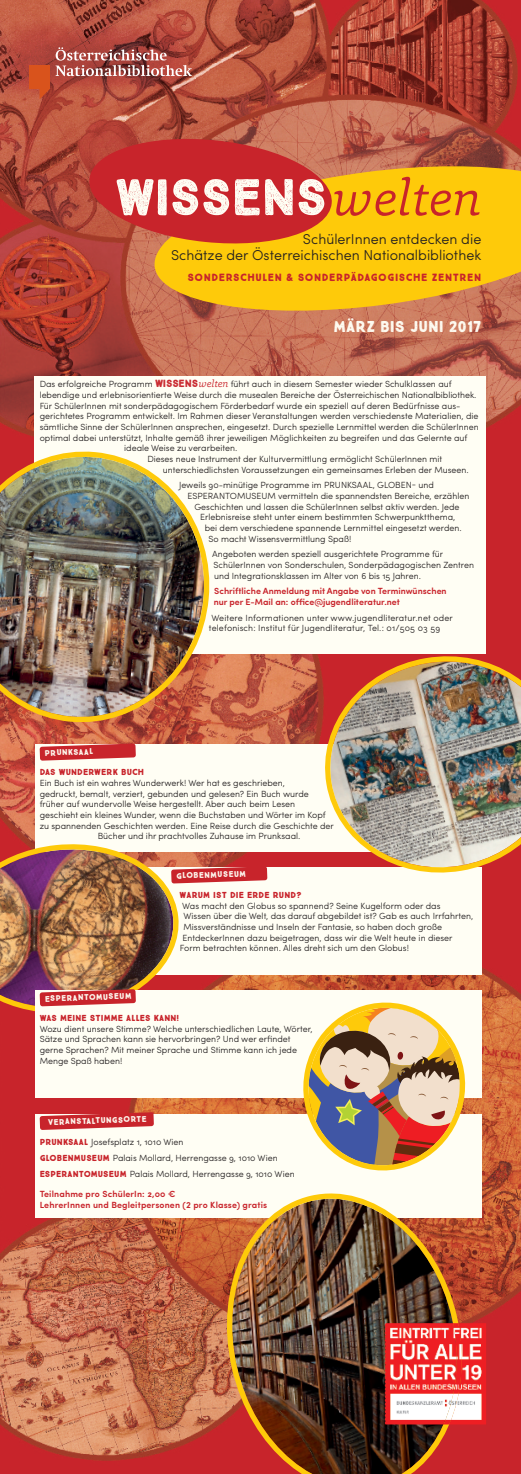
<style>
.page{position:relative;width:521px;height:1474px;background:#fff}
.page>*{position:absolute;margin:0;border:0;box-sizing:border-box;transform-origin:0 0}
.t1{font:700 51.62px "True North Textures Two";letter-spacing:-.02em;color:#fffef4}
.t2{font:700 15.75px "True North Textures Two";color:#fffef4}
.t3{font:300 14.35px/16.6px "Sofia Pro";color:#231f20;text-align:right}
.t4{font:900 10.5px "True North";letter-spacing:.05em;color:#c8242b}
.t5{font:300 8.92px/10.7px "Sofia Pro";color:#231f20}
.t6{font:600 8.92px/10.7px "Sofia Pro";color:#c8242b}
.t7{font:900 8.75px "True North";letter-spacing:.015em;color:#c8242b}
.t8{font:700 8.31px "True North Textures Two";color:#fffef4}
.s1{font-family:"Capita";font-weight:300;font-style:italic;font-size:52.5px;color:#c8242b}
.s2{font-family:"True North Textures Two";font-weight:700;font-size:10.5px;color:#c8242b}
.s3{font-family:"Capita";font-style:italic;font-size:10.5px;color:#c8242b}
.s4{font-family:"True North";font-weight:900;font-size:8.75px;color:#c8242b}
</style>
<div class="page">
<img style="left:0;top:0;width:521px;height:1473px">
<div style="left:35px;top:376px;width:451px;height:277px;background:#fffef4"></div>
<div style="left:35px;top:744px;width:446px;height:108px;background:#fffef4"></div>
<svg style="left:40px;top:743px;width:96px;height:17px;background:#cf4547"></svg>
<div style="left:35px;top:867px;width:446px;height:108px;background:#fffef4"></div>
<div style="left:35px;top:1113px;width:446px;height:104px;background:#fffef4"></div>
<svg style="left:40px;top:1112px;width:114px;height:17px;background:#cd3a3f"></svg>
<div style="left:29px;top:66px;width:21px;height:23px;background:#d9531c"></div>
<svg style="left:40px;top:89px;width:10px;height:10px"></svg>
<svg style="left:56px;top:47px;width:136px;height:29px;background:#b26a65"></svg>
<svg style="left:150px;top:156px;width:371px;height:164px;background:#efb41c"></svg>
<svg style="left:87px;top:134px;width:247px;height:115px;background:#ca3f30"></svg>
<img style="left:0;top:445px;width:216px;height:283px">
<img style="left:317px;top:647px;width:204px;height:234px">
<svg style="left:183px;top:866px;width:84px;height:17px"></svg>
<img style="left:213px;top:1193px;width:262px;height:280px">
<img style="left:462px;top:1323px;width:24px;height:101px">
<img style="left:457px;top:1323px;width:5px;height:101px">
<img style="left:385px;top:1323px;width:72px;height:101px">
<img style="left:0;top:838px;width:183px;height:180px">
<div style="left:35px;top:990px;width:446px;height:108px;background:#fffef4"></div>
<svg style="left:40px;top:989px;width:96px;height:17px;background:#cc4448"></svg>
<svg style="left:295px;top:1002px;width:178px;height:169px"></svg>
<h1 class="t1" style="left:115px;top:167px;width:368px">WISSENS<span class="s1">welten</span></h1>
<h3 class="t3" style="left:171px;top:232px;width:312px">SchülerInnen entdecken die<br>Schätze der Österreichischen Nationalbibliothek</h3>
<p class="t4" style="left:188px;top:272px;width:295px">SONDERSCHULEN &amp; SONDERPÄDAGOGISCHE ZENTREN</p>
<h2 class="t2" style="left:333px;top:317px;width:149px">MÄRZ BIS JUNI 2017</h2>
<p class="t5" style="left:40px;top:380px;width:413px">Das erfolgreiche Programm <span class="s2">WISSENS</span><span class="s3">welten</span> führt auch in diesem Semester wieder Schulklassen auf</p>
<p class="t5" style="left:40px;top:390px;width:438px">lebendige und erlebnisorientierte Weise durch die musealen Bereiche der Österreichischen Nationalbibliothek.</p>
<p class="t5" style="left:40px;top:401px;width:422px">Für SchülerInnen mit sonderpädagogischem Förderbedarf wurde ein speziell auf deren Bedürfnisse aus-</p>
<p class="t5" style="left:40px;top:412px;width:440px">gerichtetes Programm entwickelt. Im Rahmen dieser Veranstaltungen werden verschiedenste Materialien, die</p>
<p class="t5" style="left:40px;top:422px;width:440px">sämtliche Sinne der SchülerInnen ansprechen, eingesetzt. Durch spezielle Lernmittel werden die SchülerInnen</p>
<p class="t5" style="left:40px;top:433px;width:429px">optimal dabei unterstützt, Inhalte gemäß ihrer jeweiligen Möglichkeiten zu begreifen und das Gelernte auf</p>
<p class="t5" style="left:124px;top:444px;width:115px">ideale Weise zu verarbeiten.</p>
<p class="t5" style="left:147px;top:454px;width:296px">Dieses neue Instrument der Kulturvermittlung ermöglicht SchülerInnen mit</p>
<p class="t5" style="left:163px;top:465px;width:307px">unterschiedlichsten Voraussetzungen ein gemeinsames Erleben der Museen.</p>
<p class="t5" style="left:179px;top:481px;width:256px">Jeweils 90-minütige Programme im PRUNKSAAL, GLOBEN- und</p>
<p class="t5" style="left:188px;top:491px;width:283px">ESPERANTOMUSEUM vermitteln die spannendsten Bereiche, erzählen</p>
<p class="t5" style="left:194px;top:502px;width:267px">Geschichten und lassen die SchülerInnen selbst aktiv werden. Jede</p>
<p class="t5" style="left:200px;top:513px;width:257px">Erlebnisreise steht unter einem bestimmten Schwerpunktthema,</p>
<p class="t5" style="left:205px;top:523px;width:258px">bei dem verschiedene spannende Lernmittel eingesetzt werden.</p>
<p class="t5" style="left:208px;top:534px;width:144px">So macht Wissensvermittlung Spaß!</p>
<p class="t5" style="left:212px;top:550px;width:264px">Angeboten werden speziell ausgerichtete Programme für<br>SchülerInnen von Sonderschulen, Sonderpädagogischen Zentren und Integrationsklassen im Alter von 6 bis 15 Jahren.</p>
<p class="t6" style="left:214px;top:587px;width:234px">Schriftliche Anmeldung mit Angabe von Terminwünschen nur per E-Mail an: office@jugendliteratur.net</p>
<p class="t5" style="left:209px;top:613px;width:245px">Weitere Informationen unter www.jugendliteratur.net oder telefonisch: Institut für Jugendliteratur, Tel.: 01/505 03 59</p>
<p class="t8" style="left:45px;top:748px;width:50px;rotate:-2deg">PRUNKSAAL</p>
<p class="t7" style="left:40px;top:767px;width:106px">DAS WUNDERWERK BUCH</p>
<p class="t5" style="left:40px;top:778px;width:247px">Ein Buch ist ein wahres Wunderwerk! Wer hat es geschrieben,</p>
<p class="t5" style="left:40px;top:789px;width:271px">gedruckt, bemalt, verziert, gebunden und gelesen? Ein Buch wurde</p>
<p class="t5" style="left:40px;top:799px;width:257px">früher auf wundervolle Weise hergestellt. Aber auch beim Lesen</p>
<p class="t5" style="left:40px;top:810px;width:288px">geschieht ein kleines Wunder, wenn die Buchstaben und Wörter im Kopf</p>
<p class="t5" style="left:40px;top:821px;width:296px">zu spannenden Geschichten werden. Eine Reise durch die Geschichte der</p>
<p class="t5" style="left:98px;top:831px;width:204px">Bücher und ihr prachtvolles Zuhause im Prunksaal.</p>
<p class="t8" style="left:176px;top:871px;width:71px;rotate:-2deg">GLOBENMUSEUM</p>
<p class="t8" style="left:45px;top:993px;width:88px;rotate:-2deg">ESPERANTOMUSEUM</p>
<p class="t7" style="left:180px;top:889px;width:123px">WARUM IST DIE ERDE RUND?</p>
<p class="t5" style="left:182px;top:901px;width:260px">Was macht den Globus so spannend? Seine Kugelform oder das</p>
<p class="t5" style="left:183px;top:912px;width:291px">Wissen über die Welt, das darauf abgebildet ist? Gab es auch Irrfahrten,</p>
<p class="t5" style="left:183px;top:922px;width:260px">Missverständnisse und Inseln der Fantasie, so haben doch große</p>
<p class="t5" style="left:183px;top:933px;width:271px">EntdeckerInnen dazu beigetragen, dass wir die Welt heute in dieser</p>
<p class="t5" style="left:180px;top:944px;width:230px">Form betrachten können. Alles dreht sich um den Globus!</p>
<p class="t7" style="left:40px;top:1012px;width:141px">WAS MEINE STIMME ALLES KANN!</p>
<p class="t5" style="left:40px;top:1024px;width:275px">Wozu dient unsere Stimme? Welche unterschiedlichen Laute, Wörter, Sätze und Sprachen kann sie hervorbringen? Und wer erfindet gerne Sprachen? Mit meiner Sprache und Stimme kann ich jede Menge Spaß haben!</p>
<p class="t8" style="left:48px;top:1117px;width:100px;rotate:-2deg">VERANSTALTUNGSORTE</p>
<p class="t5" style="left:40px;top:1134px;width:256px;line-height:16.2px"><span class="s4">PRUNKSAAL</span> Josefsplatz 1, 1010 Wien<br><span class="s4">GLOBENMUSEUM</span> Palais Mollard, Herrengasse 9, 1010 Wien<br><span class="s4">ESPERANTOMUSEUM</span> Palais Mollard, Herrengasse 9, 1010 Wien</p>
<p class="t6" style="left:40px;top:1189px;width:229px">Teilnahme pro SchülerIn: 2,00 €<br>LehrerInnen und Begleitpersonen (2 pro Klasse) gratis</p>
</div>
